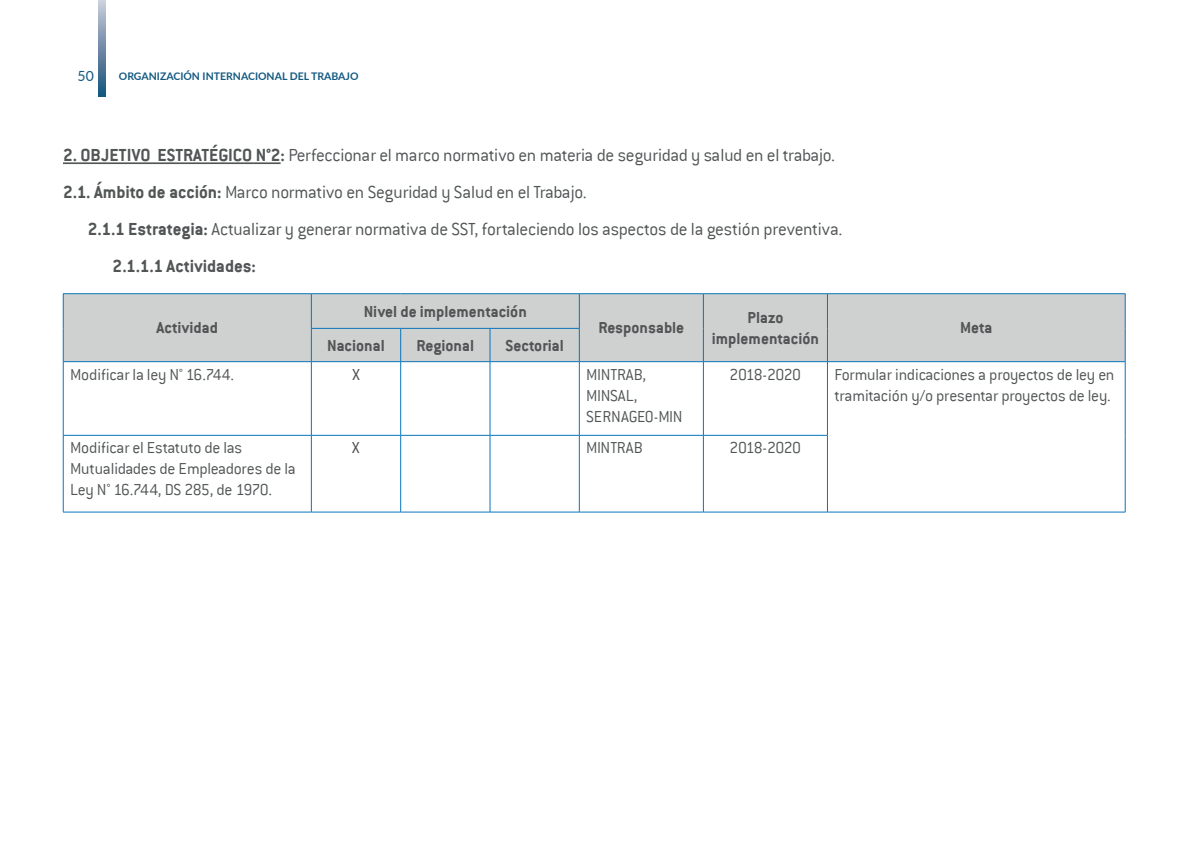
<style>
.page{position:relative;width:1191px;height:844px;background:#fff}
.page>*{position:absolute;margin:0;border:0;box-sizing:border-box;transform-origin:0 0}
.t1{font:300 19.25px/37.1px "Conduit ITC";letter-spacing:-.015em;color:#525556}
.t2{font:300 17.5px/21px "Conduit ITC";letter-spacing:-.015em;color:#525556}
.t3{font:700 17.5px/21px "Conduit ITC";color:#525556;text-align:center}
.t4{font:14px "Lato";color:#135980}
.t5{font:700 10.5px "Lato";color:#135980}
.s1{font-weight:700}
</style>
<div class="page">
<svg style="left:99px;top:0;width:6px;height:96px"></svg>
<hr style="left:63px;top:162px;width:217px;height:2px;background:#525556">
<div style="left:64px;top:294px;width:1060px;height:67px;background:#cfd1d0"></div>
<hr style="left:63px;top:293px;width:248px;height:1px;background:#0b74bb">
<hr style="left:63px;top:294px;width:1px;height:34px;background:#0b74bb">
<hr style="left:63px;top:328px;width:1px;height:33px;background:#0b74bb">
<hr style="left:311px;top:293px;width:90px;height:1px;background:#0b74bb">
<hr style="left:311px;top:294px;width:1px;height:34px;background:#0b74bb">
<hr style="left:401px;top:293px;width:89px;height:1px;background:#0b74bb">
<hr style="left:490px;top:293px;width:89px;height:1px;background:#0b74bb">
<hr style="left:579px;top:293px;width:124px;height:1px;background:#0b74bb">
<hr style="left:579px;top:294px;width:1px;height:34px;background:#0b74bb">
<hr style="left:703px;top:293px;width:124px;height:1px;background:#0b74bb">
<hr style="left:703px;top:294px;width:1px;height:34px;background:#0b74bb">
<hr style="left:827px;top:293px;width:298px;height:1px;background:#0b74bb">
<hr style="left:827px;top:294px;width:1px;height:34px;background:#0b74bb">
<hr style="left:1124px;top:294px;width:1px;height:34px;background:#0b74bb">
<hr style="left:703px;top:328px;width:1px;height:33px;background:#0b74bb">
<hr style="left:827px;top:328px;width:1px;height:33px;background:#0b74bb">
<hr style="left:1124px;top:328px;width:1px;height:33px;background:#0b74bb">
<hr style="left:311px;top:328px;width:90px;height:1px;background:#0b74bb">
<hr style="left:311px;top:328px;width:1px;height:33px;background:#0b74bb">
<hr style="left:401px;top:328px;width:89px;height:1px;background:#0b74bb">
<hr style="left:400px;top:328px;width:1px;height:33px;background:#0b74bb">
<hr style="left:490px;top:328px;width:89px;height:1px;background:#0b74bb">
<hr style="left:490px;top:328px;width:1px;height:33px;background:#0b74bb">
<hr style="left:579px;top:328px;width:1px;height:33px;background:#0b74bb">
<hr style="left:63px;top:361px;width:248px;height:1px;background:#0b74bb">
<hr style="left:63px;top:362px;width:1px;height:73px;background:#0b74bb">
<hr style="left:311px;top:361px;width:90px;height:1px;background:#0b74bb">
<hr style="left:311px;top:362px;width:1px;height:73px;background:#0b74bb">
<hr style="left:401px;top:361px;width:89px;height:1px;background:#0b74bb">
<hr style="left:400px;top:362px;width:1px;height:73px;background:#0b74bb">
<hr style="left:490px;top:361px;width:89px;height:1px;background:#0b74bb">
<hr style="left:490px;top:362px;width:1px;height:73px;background:#0b74bb">
<hr style="left:579px;top:361px;width:124px;height:1px;background:#0b74bb">
<hr style="left:579px;top:362px;width:1px;height:73px;background:#0b74bb">
<hr style="left:703px;top:361px;width:124px;height:1px;background:#0b74bb">
<hr style="left:703px;top:362px;width:1px;height:73px;background:#0b74bb">
<hr style="left:827px;top:361px;width:298px;height:1px;background:#0b74bb">
<hr style="left:827px;top:362px;width:1px;height:73px;background:#0b74bb">
<hr style="left:1124px;top:362px;width:1px;height:73px;background:#0b74bb">
<hr style="left:1124px;top:435px;width:1px;height:76px;background:#0b74bb">
<hr style="left:63px;top:435px;width:248px;height:1px;background:#0b74bb">
<hr style="left:63px;top:435px;width:1px;height:76px;background:#0b74bb">
<hr style="left:311px;top:435px;width:90px;height:1px;background:#0b74bb">
<hr style="left:311px;top:435px;width:1px;height:76px;background:#0b74bb">
<hr style="left:401px;top:435px;width:89px;height:1px;background:#0b74bb">
<hr style="left:400px;top:435px;width:1px;height:76px;background:#0b74bb">
<hr style="left:490px;top:435px;width:89px;height:1px;background:#0b74bb">
<hr style="left:490px;top:435px;width:1px;height:76px;background:#0b74bb">
<hr style="left:579px;top:435px;width:124px;height:1px;background:#0b74bb">
<hr style="left:579px;top:435px;width:1px;height:76px;background:#0b74bb">
<hr style="left:703px;top:435px;width:124px;height:1px;background:#0b74bb">
<hr style="left:703px;top:435px;width:1px;height:76px;background:#0b74bb">
<hr style="left:827px;top:435px;width:1px;height:76px;background:#0b74bb">
<hr style="left:63px;top:511px;width:248px;height:1px;background:#0b74bb">
<hr style="left:311px;top:511px;width:90px;height:1px;background:#0b74bb">
<hr style="left:401px;top:511px;width:89px;height:1px;background:#0b74bb">
<hr style="left:490px;top:511px;width:89px;height:1px;background:#0b74bb">
<hr style="left:579px;top:511px;width:124px;height:1px;background:#0b74bb">
<hr style="left:703px;top:511px;width:124px;height:1px;background:#0b74bb">
<hr style="left:827px;top:511px;width:298px;height:1px;background:#0b74bb">
<p class="t4" style="left:78px;top:66px;width:18px">50</p>
<p class="t5" style="left:119px;top:69px;width:241px">ORGANIZACIÓN INTERNACIONAL DEL TRABAJO</p>
<p class="t1" style="left:63px;top:136px;width:774px"><span class="s1">2. OBJETIVO ESTRATÉGICO N°2:</span> Perfeccionar el marco normativo en materia de seguridad y salud en el trabajo.<br><span class="s1">2.1. Ámbito de acción:</span> Marco normativo en Seguridad y Salud en el Trabajo.</p>
<p class="t1" style="left:113px;top:211px;width:731px;text-indent:-25px"><span class="s1">2.1.1 Estrategia:</span> Actualizar y generar normativa de SST, fortaleciendo los aspectos de la gestión preventiva.<br><span class="s1">2.1.1.1 Actividades:</span></p>
<p class="t3" style="left:156px;top:317px;width:63px">Actividad</p>
<p class="t3" style="left:364px;top:300px;width:165px">Nivel de implementación</p>
<p class="t3" style="left:327px;top:334px;width:59px">Nacional</p>
<p class="t3" style="left:416px;top:334px;width:59px">Regional</p>
<p class="t3" style="left:505px;top:334px;width:60px">Sectorial</p>
<p class="t3" style="left:598px;top:317px;width:87px">Responsable</p>
<p class="t3" style="left:712px;top:306px;width:109px">Plazo implementación</p>
<p class="t3" style="left:960px;top:317px;width:34px">Meta</p>
<p class="t2" style="left:70px;top:363px;width:165px">Modificar la ley N° 16.744.</p>
<p class="t2" style="left:352px;top:363px;width:9px">X</p>
<p class="t2" style="left:586px;top:363px;width:98px">MINTRAB,<br>MINSAL,<br>SERNAGEO-MIN</p>
<p class="t2" style="left:729px;top:363px;width:73px">2018-2020</p>
<p class="t2" style="left:834px;top:363px;width:281px">Formular indicaciones a proyectos de ley en tramitación y/o presentar proyectos de ley.</p>
<p class="t2" style="left:70px;top:437px;width:227px">Modificar el Estatuto de las<br>Mutualidades de Empleadores de la<br>Ley N° 16.744, DS 285, de 1970.</p>
<p class="t2" style="left:352px;top:437px;width:9px">X</p>
<p class="t2" style="left:586px;top:437px;width:58px">MINTRAB</p>
<p class="t2" style="left:729px;top:437px;width:73px">2018-2020</p>
</div>
